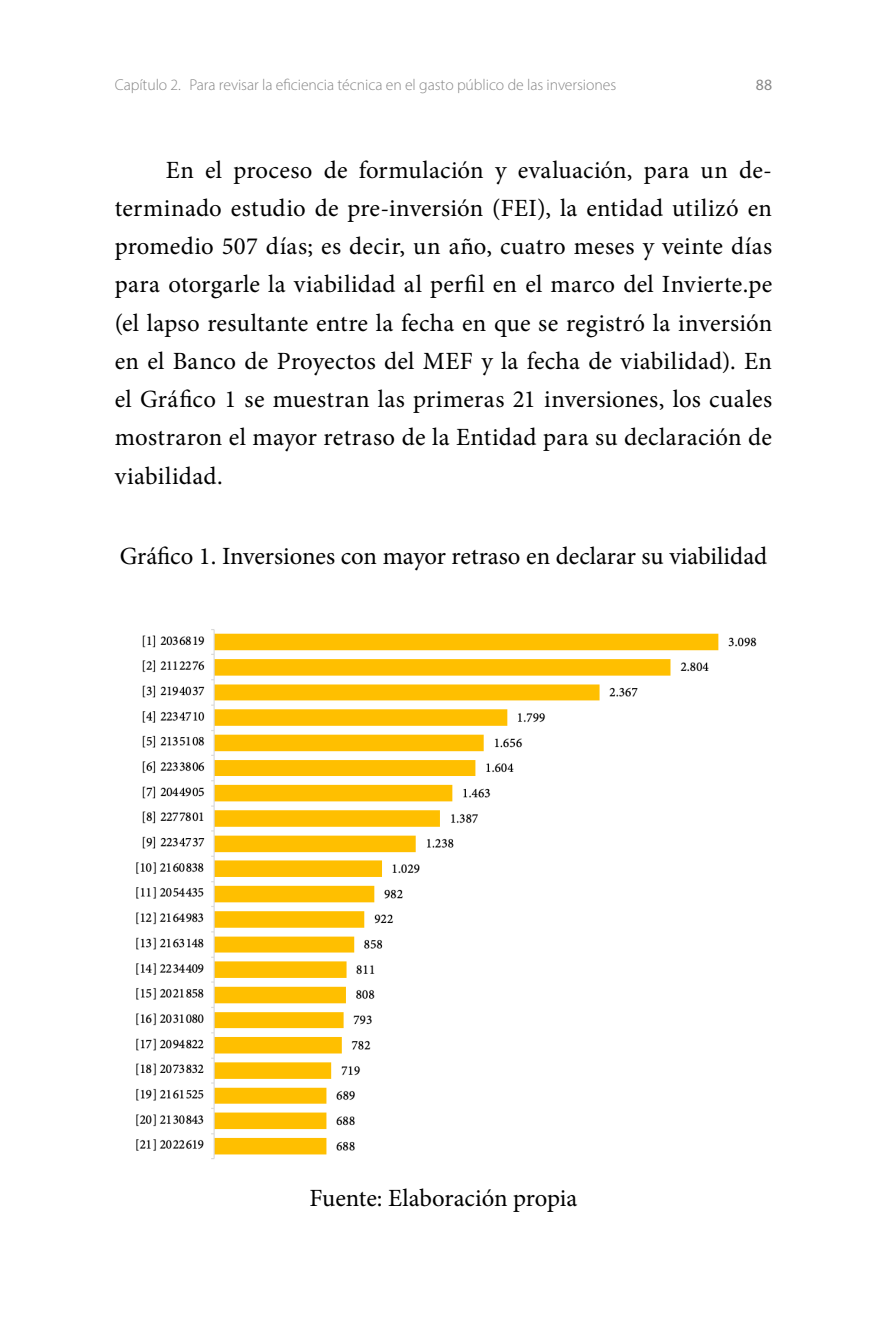
<style>
.page{position:relative;width:887px;height:1340px;background:#fff}
.page>*{position:absolute;margin:0;border:0;box-sizing:border-box;transform-origin:0 0}
.t1{font:24.75px/38.2px "Minion Pro";color:#000;text-align:justify}
.t2{font:300 15.75px "Myriad Pro";letter-spacing:-.005em;color:#878787}
.t3{font:15.75px "Myriad Pro";color:#878787}
</style>
<div class="page">
<img style="left:136px;top:629px;width:621px;height:530px">
<p class="t2" style="left:115px;top:75px;width:503px">Capítulo 2. Para revisar la eficiencia técnica en el gasto público de las inversiones</p>
<p class="t3" style="left:756px;top:75px;width:18px">88</p>
<p class="t1" style="left:115px;top:151px;width:659px;text-indent:51px">En el proceso de formulación y evaluación, para un de&shy;terminado estudio de pre-inversión (FEI), la entidad utilizó en promedio 507 días; es decir, un año, cuatro meses y veinte días para otorgarle la viabilidad al perfil en el marco del Invierte.pe (el lapso resultante entre la fecha en que se registró la inversión en el Banco de Proyectos del MEF y la fecha de viabilidad). En el Gráfico 1 se muestran las primeras 21 inversiones, los cuales mostraron el mayor retraso de la Entidad para su declaración de viabilidad.</p>
<p class="t1" style="left:120px;top:537px;width:649px">Gráfico 1. Inversiones con mayor retraso en declarar su viabilidad</p>
<p class="t1" style="left:309px;top:1179px;width:269px">Fuente: Elaboración propia</p>
</div>
